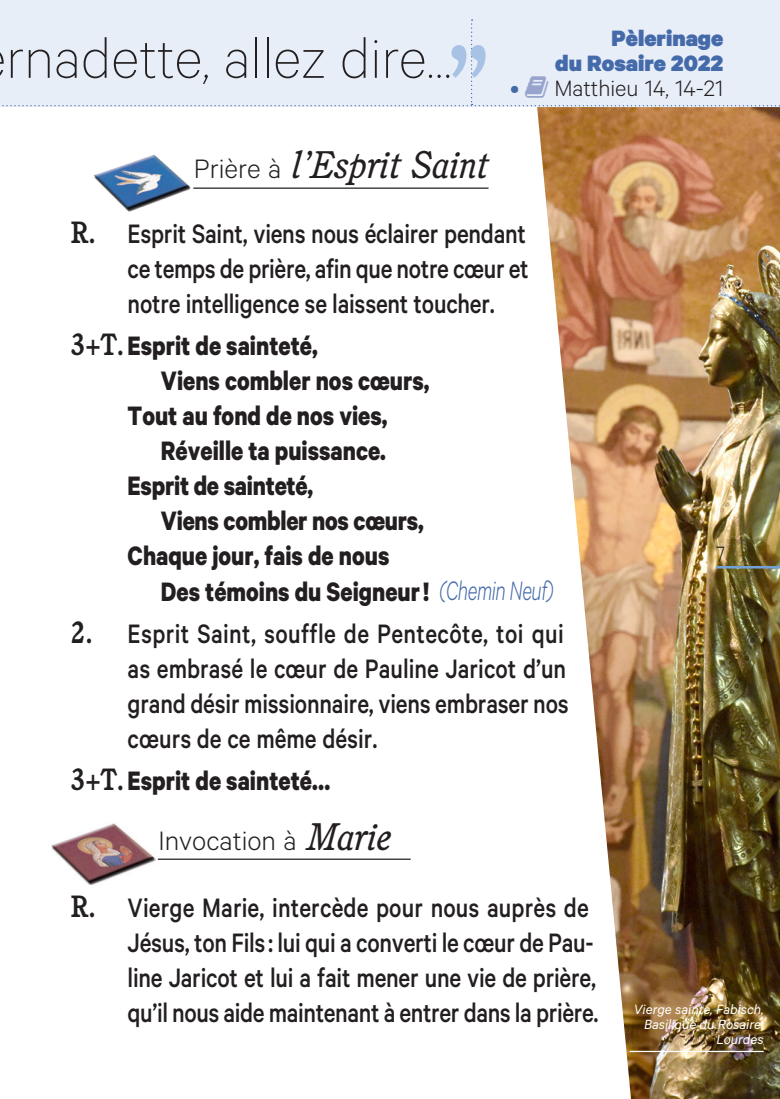
<style>
.page{position:relative;width:780px;height:1099px;background:#fff}
.page>*{position:absolute;margin:0;border:0;box-sizing:border-box;transform-origin:0 0}
.t1{font:100 62.5px "Calibre";color:#231f20}
.t2{font:italic 37.5px "Cushing";color:#231f20}
.t3{font:500 30px/35px "Calibre";letter-spacing:-.01em;color:#231f20;scale:.85 1}
.t4{font:700 30px "Calibre";color:#231f20;scale:.85 1}
.t5{font:300 30px "Calibre";color:#231f20}
.t6{font:900 25px/25px "Calibre";color:#446aaa;text-align:right}
.t7{font:300 25px "Calibre";color:#231f20}
.t8{font:300 25px "Calibre";color:#231f20;scale:.8 1}
.t9{font:italic 15px/15px "Calibre";color:#fff;text-align:right}
.s1{font-family:"Calibre";font-weight:300;font-style:normal;font-size:30px}
.s2{font-weight:500;font-style:italic;color:#446aaa}
.s3{font-family:"Cushing";font-weight:700}
.s4{font-family:"Cushing"}
.s5{font-weight:300;font-style:italic;color:#446aaa}
.s6{font-family:"Cushing";font-weight:400;font-style:italic;font-size:37.5px}
</style>
<div class="page">
<div style="left:0;top:0;width:780px;height:106px;background:#e7eef8"></div>
<img style="left:103px;top:186px;width:88px;height:26px">
<hr style="left:193px;top:187px;width:295px;height:2px;background:#231f20">
<img style="left:51px;top:823px;width:105px;height:61px">
<hr style="left:158px;top:858px;width:252px;height:1px;background:#231f20">
<img style="left:544px;top:186px;width:236px;height:912px">
<hr style="left:629px;top:1050px;width:134px;height:2px;background:#fff">
<hr style="left:716px;top:566px;width:64px;height:2px;background:#71a3d6">
<svg style="left:0;top:19px;width:780px;height:167px"></svg>
<h1 class="t1" style="left:6px;top:22px;width:446px">rnadette, allez dire…</h1>
<p class="t2" style="left:194px;top:142px;width:296px"><span class="s1">Prière à</span> l’Esprit Saint</p>
<p class="t6" style="left:555px;top:25px;width:169px">Pèlerinage<br>du Rosaire 2022</p>
<p class="t7" style="left:510px;top:74px;width:214px"><span class="s2">•</span> Matthieu 14, 14-21</p>
<p class="t3" style="left:128px;top:215px;width:473px;text-align:justify;text-indent:-57px"><span class="s3">R.</span> Esprit Saint, viens nous éclairer pendant ce temps de prière, afin que notre cœur et notre intelligence se laissent toucher.</p>
<p class="t4" style="left:71px;top:327px;width:292px"><span class="s4">3+T.</span>Esprit de sainteté,</p>
<p class="t4" style="left:161px;top:362px;width:317px">Viens combler nos cœurs,</p>
<p class="t4" style="left:128px;top:397px;width:307px">Tout au fond de nos vies,</p>
<p class="t4" style="left:161px;top:432px;width:266px">Réveille ta puissance.</p>
<p class="t4" style="left:128px;top:467px;width:220px">Esprit de sainteté,</p>
<p class="t4" style="left:161px;top:502px;width:310px">Viens combler nos cœurs,</p>
<p class="t4" style="left:128px;top:538px;width:309px">Chaque jour, fais de nous</p>
<p class="t4" style="left:161px;top:573px;width:463px">Des témoins du Seigneur! <span class="s5">(Chemin Neuf)</span></p>
<p class="t3" style="left:128px;top:615px;width:520px;text-indent:-57px"><span class="s3">2.</span> Esprit Saint, souffle de Pentecôte, toi qui as embrasé le cœur de Pauline Jaricot d’un grand désir missionnaire, viens embraser nos cœurs de ce même désir.</p>
<p class="t4" style="left:71px;top:762px;width:306px"><span class="s4">3+T.</span>Esprit de sainteté…</p>
<p class="t5" style="left:158px;top:823px;width:235px">Invocation à <span class="s6">Marie</span></p>
<p class="t3" style="left:128px;top:889px;width:555px;text-indent:-57px"><span class="s3">R.</span> Vierge Marie, intercède pour nous auprès de Jésus, ton Fils: lui qui a converti le cœur de Pau&shy;line Jaricot et lui a fait mener une vie de prière, qu’il nous aide maintenant à entrer dans la prière.</p>
<p class="t8" style="left:716px;top:540px;width:12px">7</p>
<p class="t9" style="left:633px;top:1001px;width:131px">Vierge sainte, Fabisch,<br>Basilique du Rosaire,<br>Lourdes</p>
</div>
